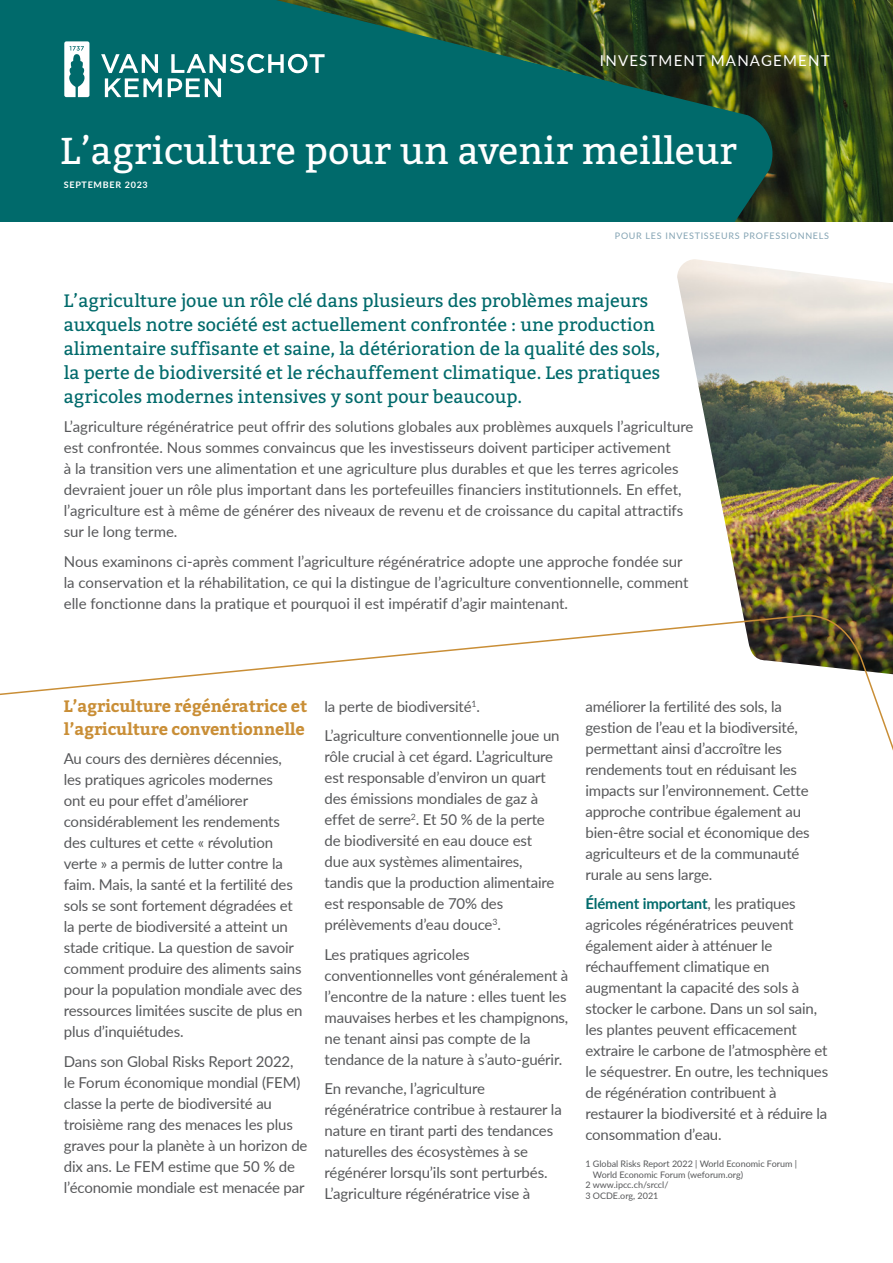
<style>
.page{position:relative;width:893px;height:1263px;background:#fff}
.page>*{position:absolute;margin:0;border:0;box-sizing:border-box;transform-origin:0 0}
.t1{font:37.5px "Bitter";color:#fff}
.t2{font:18px/24px "Bitter";color:#006a6b}
.t3{font:700 16.5px/22.5px "Bitter";letter-spacing:-.01em;color:#c98e36}
.t4{font:15px/21px "Lato";letter-spacing:-.01em;color:#57585a}
.t5{font:15px "Lato";letter-spacing:.08em;color:#fff}
.t6{font:9px "Lato";color:#57585a}
.t7{font:9px "Lato";letter-spacing:.08em;color:#83a3b3}
.t8{font:700 9px "Lato";letter-spacing:.08em;color:#fff}
.s1{font-weight:700;color:#006a6b}
</style>
<div class="page">
<img style="left:778px;top:0;width:115px;height:221px">
<svg style="left:0;top:0;width:778px;height:221px;background:#0b635a"></svg>
<svg style="left:101px;top:54px;width:61px;height:43px"></svg>
<svg style="left:168px;top:54px;width:157px;height:43px"></svg>
<svg style="left:64px;top:41px;width:25px;height:56px"></svg>
<img style="left:677px;top:259px;width:216px;height:354px">
<svg style="left:0;top:613px;width:893px;height:138px"></svg>
<p class="t5" style="left:600px;top:50px;width:231px">INVESTMENT MANAGEMENT</p>
<h1 class="t1" style="left:61px;top:127px;width:678px">L’agriculture pour un avenir meilleur</h1>
<p class="t8" style="left:64px;top:178px;width:86px">SEPTEMBER 2023</p>
<p class="t7" style="left:615px;top:230px;width:216px">POUR LES INVESTISSEURS PROFESSIONNELS</p>
<p class="t2" style="left:64px;top:288px;width:598px">L’agriculture joue un rôle clé dans plusieurs des problèmes majeurs auxquels notre société est actuellement confrontée : une production alimentaire suffisante et saine, la détérioration de la qualité des sols, la perte de biodiversité et le réchauffement climatique. Les pratiques agricoles modernes intensives y sont pour beaucoup.</p>
<p class="t4" style="left:64px;top:415px;width:631px">L’agriculture régénératrice peut offrir des solutions globales aux problèmes auxquels l’agriculture est confrontée. Nous sommes convaincus que les investisseurs doivent participer activement<br>à la transition vers une alimentation et une agriculture plus durables et que les terres agricoles devraient jouer un rôle plus important dans les portefeuilles financiers institutionnels. En effet, l’agriculture est à même de générer des niveaux de revenu et de croissance du capital attractifs sur le long terme.</p>
<p class="t4" style="left:64px;top:550px;width:626px">Nous examinons ci-après comment l’agriculture régénératrice adopte une approche fondée sur la conservation et la réhabilitation, ce qui la distingue de l’agriculture conventionnelle, comment elle fonctionne dans la pratique et pourquoi il est impératif d’agir maintenant.</p>
<p class="t3" style="left:64px;top:696px;width:245px">L’agriculture régénératrice et l’agriculture conventionnelle</p>
<p class="t4" style="left:64px;top:748px;width:240px">Au cours des dernières décennies, les pratiques agricoles modernes<br>ont eu pour effet d’améliorer considérablement les rendements des cultures et cette « révolution verte » a permis de lutter contre la faim. Mais, la santé et la fertilité des sols se sont fortement dégradées et la perte de biodiversité a atteint un stade critique. La question de savoir comment produire des aliments sains pour la population mondiale avec des ressources limitées suscite de plus en plus d’inquiétudes.</p>
<p class="t4" style="left:64px;top:1050px;width:245px">Dans son Global Risks Report 2022, le Forum économique mondial (FEM) classe la perte de biodiversité au troisième rang des menaces les plus graves pour la planète à un horizon de dix ans. Le FEM estime que 50 % de l’économie mondiale est menacée par</p>
<p class="t4" style="left:325px;top:691px;width:237px;line-height:29.5px">la perte de biodiversité<sup>1</sup>.<br>L’agriculture conventionnelle joue un</p>
<p class="t4" style="left:325px;top:745px;width:231px">rôle crucial à cet égard. L’agriculture est responsable d’environ un quart des émissions mondiales de gaz à effet de serre<sup>2</sup>. Et 50 % de la perte de biodiversité en eau douce est due aux systèmes alimentaires, tandis que la production alimentaire est responsable de 70% des prélèvements d’eau douce<sup>3</sup>.</p>
<p class="t4" style="left:325px;top:943px;width:245px">Les pratiques agricoles conventionnelles vont généralement à l’encontre de la nature : elles tuent les mauvaises herbes et les champignons, ne tenant ainsi pas compte de la tendance de la nature à s’auto-guérir.</p>
<p class="t4" style="left:325px;top:1077px;width:239px">En revanche, l’agriculture régénératrice contribue à restaurer la nature en tirant parti des tendances naturelles des écosystèmes à se régénérer lorsqu’ils sont perturbés.<br>L’agriculture régénératrice vise à</p>
<p class="t4" style="left:585px;top:695px;width:226px">améliorer la fertilité des sols, la gestion de l’eau et la biodiversité, permettant ainsi d’accroître les rendements tout en réduisant les impacts sur l’environnement. Cette approche contribue également au bien-être social et économique des agriculteurs et de la communauté rurale au sens large.</p>
<p class="t4" style="left:585px;top:892px;width:244px"><span class="s1">Élément important</span>, les pratiques agricoles régénératrices peuvent également aider à atténuer le réchauffement climatique en augmentant la capacité des sols à stocker le carbone. Dans un sol sain, les plantes peuvent efficacement extraire le carbone de l’atmosphère et le séquestrer. En outre, les techniques de régénération contribuent à restaurer la biodiversité et à réduire la consommation d’eau.</p>
<p class="t6" style="left:585px;top:1157px;width:213px">1 Global Risks Report 2022 | World Economic Forum |</p>
<p class="t6" style="left:593px;top:1168px;width:152px">World Economic Forum (weforum.org)</p>
<p class="t6" style="left:585px;top:1179px;width:85px">2 www.ipcc.ch/srccl/</p>
<p class="t6" style="left:585px;top:1189px;width:75px">3 OCDE.org, 2021</p>
</div>
